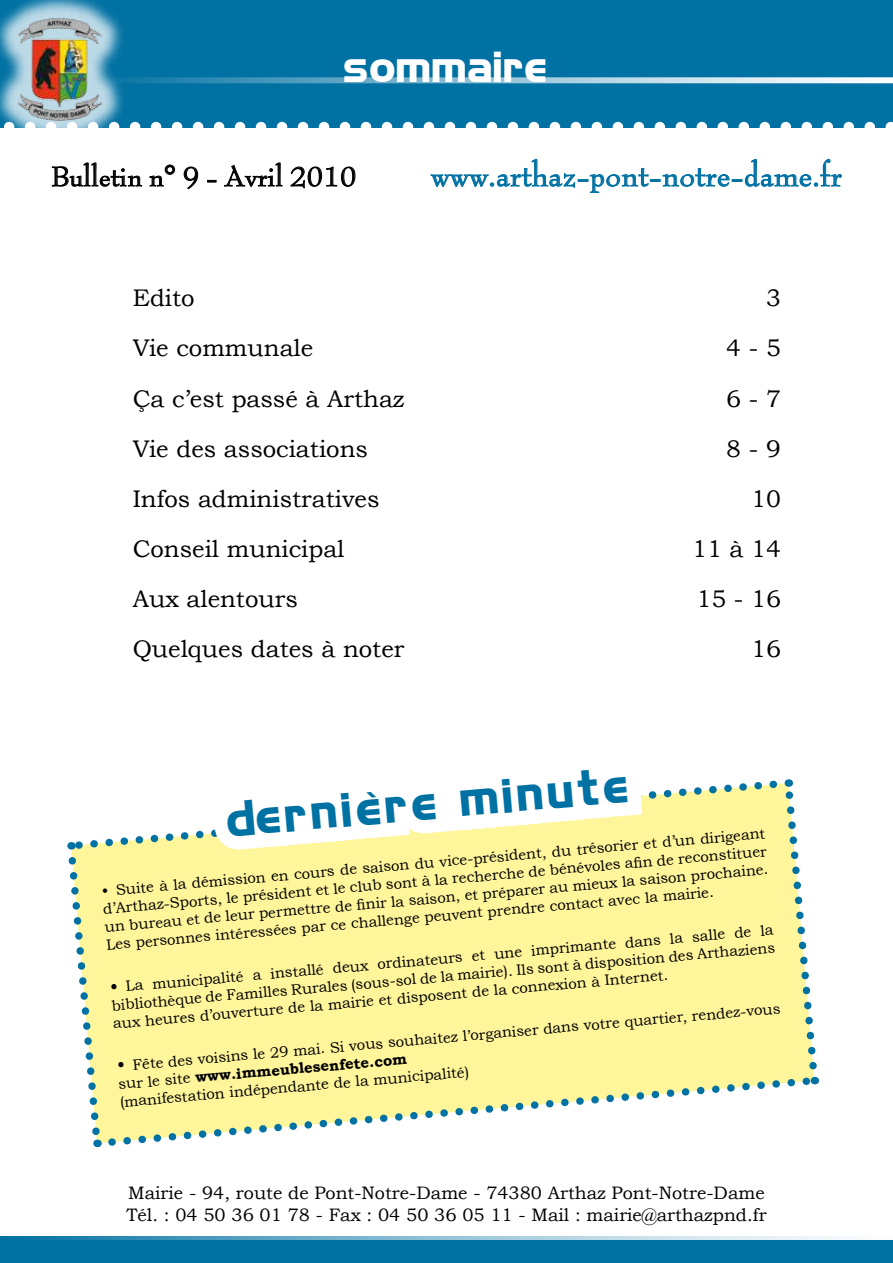
<style>
.page{position:relative;width:893px;height:1263px;background:#fff}
.page>*{position:absolute;margin:0;border:0;box-sizing:border-box;transform-origin:0 0}
.t1{font:45px "Hancock Park Bold Laser";color:#0071a3}
.t2{font:40.5px "Hancock Park Bold Laser";color:#fff}
.t3{font:34.5px "Bernhard Modern";color:#0071a3}
.t4{font:30px "Bernhard Modern";color:#000}
.t5{font:24px "Bookman Old Style";color:#000}
.t6{font:18px/21.6px "Bookman Old Style";color:#000}
.t7{font:15px/18px "Bookman Old Style";color:#000;text-align:justify}
.s1{font-size:18px}
.s2{font-weight:700}
</style>
<div class="page">
<div style="left:0;top:0;width:893px;height:127px;background:#0071a3"></div>
<svg style="left:126px;top:122px;width:767px;height:6px"></svg>
<div style="left:0;top:1236px;width:893px;height:27px;background:#0071a3"></div>
<svg style="left:126px;top:77px;width:767px;height:6px;background:#8abdd4"></svg>
<svg style="left:30px;top:1236px;width:863px;height:4px;background:#92c1d7"></svg>
<svg style="left:51px;top:162px;width:92px;height:25px"></svg>
<svg style="left:149px;top:164px;width:26px;height:23px"></svg>
<svg style="left:183px;top:166px;width:16px;height:23px"></svg>
<svg style="left:207px;top:180px;width:10px;height:2px"></svg>
<svg style="left:224px;top:162px;width:59px;height:25px"></svg>
<svg style="left:290px;top:166px;width:66px;height:23px"></svg>
<svg style="left:430px;top:158px;width:412px;height:35px"></svg>
<div style="left:0;top:0;width:126px;height:146px;background:#fff;opacity:.75"></div>
<img style="left:17px;top:17px;width:84px;height:103px">
<div style="left:105px;top:853px;width:676px;height:220px;background:#fff59b"></div>
<svg style="left:105px;top:1073px;width:710px;height:73px"></svg>
<svg style="left:77px;top:780px;width:704px;height:73px"></svg>
<svg style="left:781px;top:779px;width:39px;height:305px"></svg>
<svg style="left:67px;top:842px;width:38px;height:305px"></svg>
<svg style="left:193px;top:780px;width:464px;height:239px"></svg>
<h2 class="t2" style="left:344px;top:39px;width:206px">sommaire</h2>
<h3 class="t4" style="left:51px;top:158px;width:307px">Bulletin n° 9 - Avril 2010</h3>
<h3 class="t3" style="left:431px;top:153px;width:413px">www.arthaz-pont-notre-dame.fr</h3>
<h3 class="t5" style="left:133px;top:284px;width:63px">Edito</h3>
<h3 class="t5" style="left:766px;top:284px;width:16px">3</h3>
<h3 class="t5" style="left:133px;top:334px;width:182px">Vie communale</h3>
<h3 class="t5" style="left:726px;top:334px;width:56px">4-5</h3>
<h3 class="t5" style="left:133px;top:385px;width:273px">ça c’est passé à Arthaz</h3>
<h3 class="t5" style="left:726px;top:385px;width:56px">6-7</h3>
<h3 class="t5" style="left:133px;top:435px;width:237px">Vie des associations</h3>
<h3 class="t5" style="left:726px;top:435px;width:56px">8-9</h3>
<h3 class="t5" style="left:133px;top:485px;width:248px">Infos administratives</h3>
<h3 class="t5" style="left:751px;top:485px;width:31px">10</h3>
<h3 class="t5" style="left:133px;top:535px;width:213px">Conseil municipal</h3>
<h3 class="t5" style="left:692px;top:535px;width:90px">11 à 14</h3>
<h3 class="t5" style="left:133px;top:585px;width:167px">Aux alentours</h3>
<h3 class="t5" style="left:696px;top:585px;width:86px">15 - 16</h3>
<h3 class="t5" style="left:133px;top:635px;width:273px">Quelques dates à noter</h3>
<h3 class="t5" style="left:751px;top:635px;width:31px">16</h3>
<h1 class="t1" style="left:225px;top:789px;width:406px;rotate:-5deg">dernière minute</h1>
<p class="t7" style="left:101px;top:882px;width:668px;rotate:-5deg">• Suite à la démission en cours de saison du vice-président, du trésorier et d’un dirigeant d’Arthaz-Sports, le président et le club sont à la recherche de bénévoles afi n de reconstituer un bureau et de leur permettre de fi nir la saison, et préparer au mieux la saison prochaine.<br>Les personnes intéressées par ce challenge peuvent prendre contact avec la mairie.</p>
<p class="t7" style="left:109px;top:978px;width:668px;rotate:-5deg"><span class="s1">•</span> La municipalité a installé deux ordinateurs et une imprimante dans la salle de la bibliothèque de Familles Rurales (sous-sol de la mairie). Ils sont à disposition des Arthaziens aux heures d’ouverture de la mairie et disposent de la connexion à Internet.</p>
<p class="t7" style="left:116px;top:1057px;width:667px;text-align:left;rotate:-5deg"><span class="s1">•</span> Fête des voisins le 29 mai. Si vous souhaitez l’organiser dans votre quartier, rendez-vous sur le site <span class="s2">www.immeublesenfete.com<br></span>(manifestation indépendante de la municipalité)</p>
<p class="t6" style="left:126px;top:1182px;width:642px">Mairie - 94, route de Pont-Notre-Dame - 74380 Arthaz Pont-Notre-Dame<br>Tél. : 04 50 36 01 78 - Fax : 04 50 36 05 11 - Mail : mairie@arthazpnd.fr</p>
</div>
